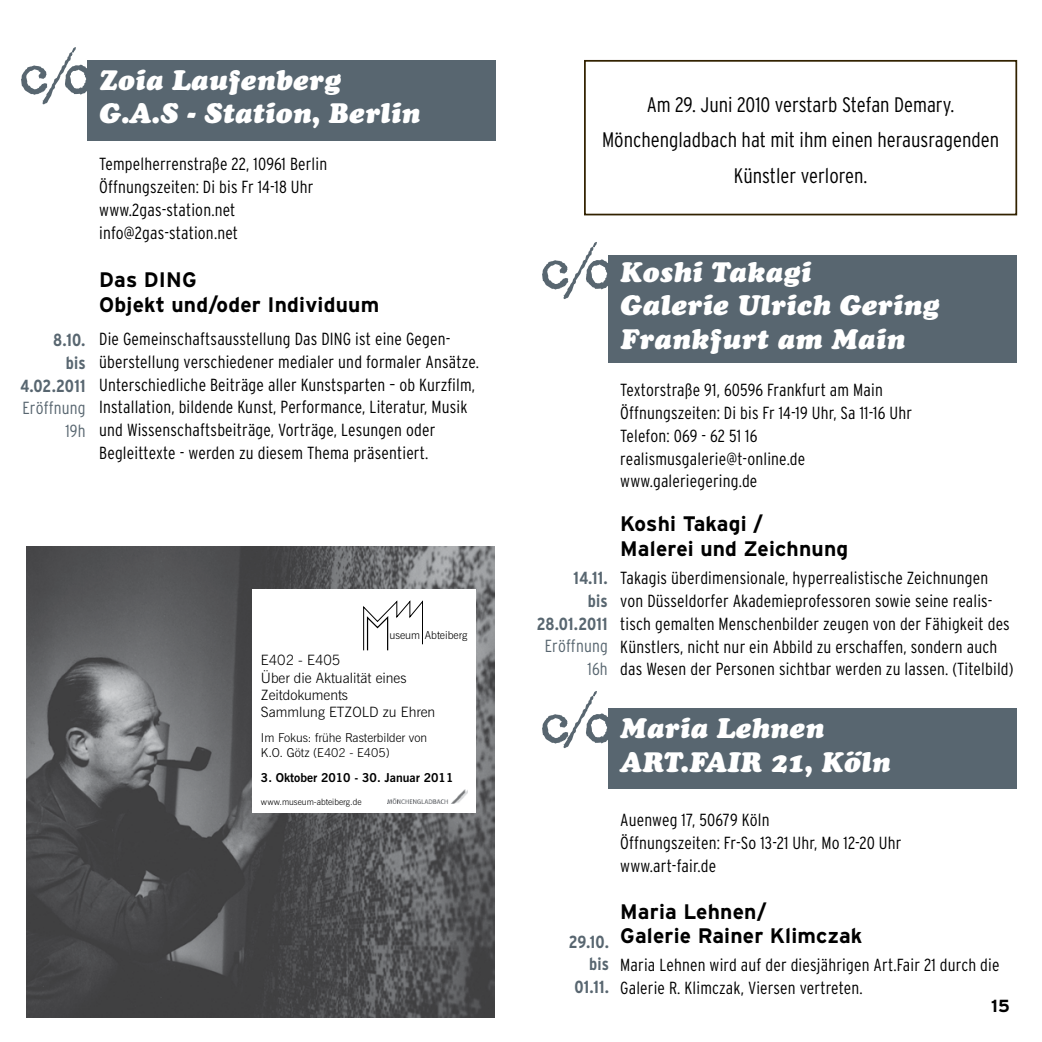
<style>
.page{position:relative;width:1042px;height:1042px;background:#fff}
.page>*{position:absolute;margin:0;border:0;box-sizing:border-box;transform-origin:0 0}
.t1{font:italic 28px/33.6px "Cooper Black Std";letter-spacing:.01em;color:#fff}
.t2{font:700 21px/25.2px "Interstate";letter-spacing:.01em;color:#000}
.t3{font:300 condensed 21px/35px "Interstate";color:#000;text-align:center}
.t4{font:300 condensed 17.5px/22.8px "Interstate";letter-spacing:.01em;color:#000}
.t5{font:700 condensed 17.5px/22.8px "Interstate";letter-spacing:.01em;color:#586670;text-align:right}
.t6{font:300 condensed 17.5px/22.8px "Interstate";letter-spacing:.01em;color:#586670;text-align:right}
.t7{font:700 17.5px "Interstate";color:#000}
.t8{font:300 14.17px/17px "News Gothic BT";color:#000}
.t9{font:300 12.25px/14.7px "News Gothic BT";color:#000}
.t10{font:700 12.25px "News Gothic BT";color:#000}
.t11{font:300 10.85px "News Gothic BT";color:#000}
.t12{font:300 8.75px "News Gothic BT";color:#000}
</style>
<div class="page">
<div style="left:87px;top:60px;width:409px;height:80px;background:#586670"></div>
<svg style="left:21px;top:47px;width:66px;height:57px"></svg>
<svg style="left:26px;top:546px;width:469px;height:471px"></svg>
<div style="left:608px;top:255px;width:409px;height:108px;background:#586670"></div>
<svg style="left:542px;top:242px;width:66px;height:57px"></svg>
<div style="left:584px;top:60px;width:433px;height:155px;border:2px solid #322200"></div>
<div style="left:608px;top:708px;width:409px;height:81px;background:#586670"></div>
<svg style="left:542px;top:691px;width:66px;height:57px"></svg>
<p class="t5" style="left:20px;top:328px;width:67px">8.10.<br>bis<br>4.02.2011</p>
<p class="t6" style="left:22px;top:397px;width:65px">Eröffnung<br>19h</p>
<h1 class="t1" style="left:99px;top:63px;width:322px">Zoia Laufenberg<br>G.A.S - Station, Berlin</h1>
<p class="t4" style="left:99px;top:153px;width:229px">Tempelherrenstraße 22, 10961 Berlin<br>Öffnungszeiten: Di bis Fr 14-18 Uhr www.2gas-station.net info@2gas-station.net</p>
<p class="t2" style="left:99px;top:266px;width:281px">Das DING<br>Objekt und/oder Individuum</p>
<p class="t4" style="left:99px;top:327px;width:381px">Die Gemeinschaftsausstellung Das DING ist eine Gegen&shy;überstellung verschiedener medialer und formaler Ansätze.<br>Unterschiedliche Beiträge aller Kunstsparten – ob Kurzfilm, Installation, bildende Kunst, Performance, Literatur, Musik und Wissenschaftsbeiträge, Vorträge, Lesungen oder Begleittexte - werden zu diesem Thema präsentiert.</p>
<p class="t11" style="left:389px;top:628px;width:79px">useum Abteiberg</p>
<p class="t8" style="left:261px;top:652px;width:176px">E402 - E405<br>Über die Aktualität eines<br>Zeitdokuments<br>Sammlung ETZOLD zu Ehren</p>
<p class="t9" style="left:261px;top:730px;width:168px">Im Fokus: frühe Rasterbilder von<br>K.O. Götz (E402 - E405)</p>
<p class="t10" style="left:261px;top:770px;width:194px">3. Oktober 2010 - 30. Januar 2011</p>
<p class="t12" style="left:261px;top:796px;width:102px">www.museum-abteiberg.de</p>
<p class="t3" style="left:602px;top:87px;width:399px">Am 29. Juni 2010 verstarb Stefan Demary.<br>Mönchengladbach hat mit ihm einen herausragenden<br>Künstler verloren.</p>
<p class="t5" style="left:537px;top:566px;width:73px">14.11.<br>bis<br>28.01.2011</p>
<p class="t6" style="left:545px;top:635px;width:65px">Eröffnung<br>16h</p>
<h1 class="t1" style="left:620px;top:255px;width:320px">Koshi Takagi<br>Galerie Ulrich Gering<br>Frankfurt am Main</h1>
<p class="t4" style="left:620px;top:378px;width:293px">Textorstraße 91, 60596 Frankfurt am Main Öffnungszeiten: Di bis Fr 14-19 Uhr, Sa 11-16 Uhr Telefon: 069 - 62 51 16 realismusgalerie@t-online.de www.galeriegering.de</p>
<p class="t2" style="left:620px;top:511px;width:230px">Koshi Takagi /<br>Malerei und Zeichnung</p>
<p class="t4" style="left:620px;top:566px;width:395px">Takagis überdimensionale, hyperrealistische Zeichnungen von Düsseldorfer Akademieprofessoren sowie seine realis&shy;tisch gemalten Menschenbilder zeugen von der Fähigkeit des Künstlers, nicht nur ein Abbild zu erschaffen, sondern auch das Wesen der Personen sichtbar werden zu lassen. (Titelbild)</p>
<p class="t5" style="left:569px;top:930px;width:42px">29.10. bis<br>01.11.</p>
<h1 class="t1" style="left:620px;top:711px;width:271px">Maria Lehnen<br>ART.FAIR 21, Köln</h1>
<p class="t4" style="left:620px;top:808px;width:283px">Auenweg 17, 50679 Köln<br>Öffnungszeiten: Fr-So 13-21 Uhr, Mo 12-20 Uhr www.art-fair.de</p>
<p class="t2" style="left:620px;top:899px;width:244px;line-height:24.5px">Maria Lehnen/<br>Galerie Rainer Klimczak</p>
<p class="t4" style="left:620px;top:954px;width:381px">Maria Lehnen wird auf der diesjährigen Art.Fair 21 durch die<br>Galerie R. Klimczak, Viersen vertreten.</p>
<p class="t7" style="left:991px;top:995px;width:20px">15</p>
</div>
